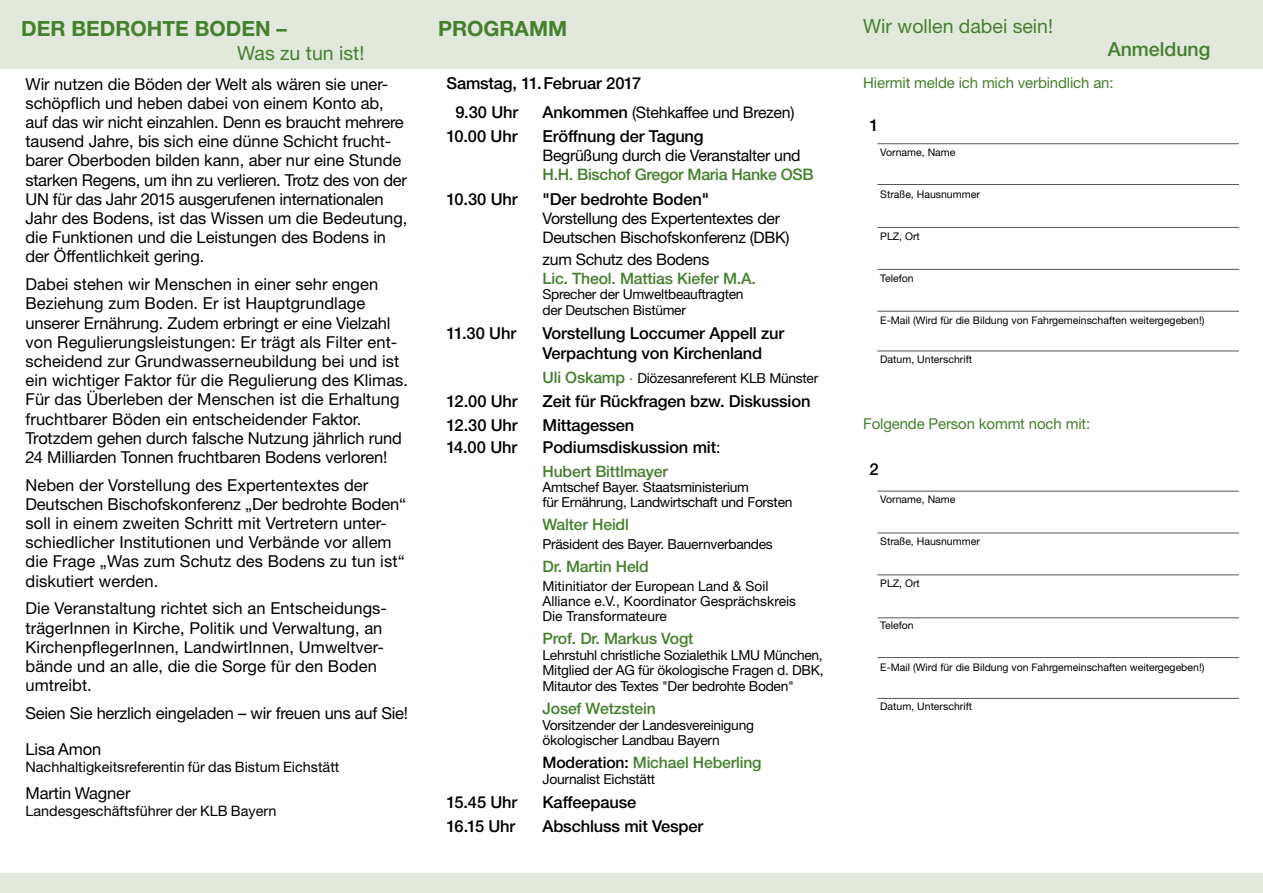
<style>
.page{position:relative;width:1263px;height:893px;background:#fff}
.page>*{position:absolute;margin:0;border:0;box-sizing:border-box;transform-origin:0 0}
.t1{font:700 21px "Helvetica Neue LT";color:#44802d}
.t2{font:19.5px "Helvetica Neue LT";color:#44802d}
.t3{font:500 19.5px "Helvetica Neue LT";color:#44802d}
.t4{font:16.5px/19.2px "Helvetica Neue LT";letter-spacing:-.005em;color:#000}
.t5{font:500 16.5px/28.3px "Helvetica Neue LT";letter-spacing:-.01em;color:#000}
.t6{font:15.9px/19px "Helvetica Neue LT";letter-spacing:-.02em;color:#000}
.t7{font:500 15.9px "Helvetica Neue LT";letter-spacing:-.02em;color:#44802d}
.t8{font:500 15.75px "Helvetica Neue LT";letter-spacing:-.01em;color:#44802d}
.t9{font:15px "Helvetica Neue LT";letter-spacing:-.01em;color:#44802d}
.t10{font:14.4px "Helvetica Neue LT";color:#000}
.t11{font:13.8px/15.8px "Helvetica Neue LT";letter-spacing:-.02em;color:#000}
.t12{font:13.8px/15px "Helvetica Neue LT";color:#000}
.t13{font:10.5px "Helvetica Neue LT";color:#000}
.s1{font-weight:500;font-size:16.5px}
.s2{font-weight:500;font-size:15.75px;color:#44802d}
.s3{font-family:"Rotis Semi Serif Std";font-weight:700;font-size:15.75px;color:#44802d}
.s4{font-weight:400;font-size:15.9px}
.s5{color:#000}
</style>
<div class="page">
<div style="left:0;top:0;width:1263px;height:68px;background:#e2e9dc"></div>
<div style="left:0;top:873px;width:1263px;height:20px;background:#e2e9dc"></div>
<hr style="left:877px;top:143px;width:362px;height:1px;background:#565656">
<hr style="left:877px;top:491px;width:362px;height:1px;background:#565656">
<hr style="left:877px;top:184px;width:362px;height:1px;background:#565656">
<hr style="left:877px;top:533px;width:362px;height:1px;background:#565656">
<hr style="left:877px;top:227px;width:362px;height:1px;background:#565656">
<hr style="left:877px;top:574px;width:362px;height:1px;background:#565656">
<hr style="left:877px;top:269px;width:362px;height:1px;background:#565656">
<hr style="left:877px;top:617px;width:362px;height:1px;background:#565656">
<hr style="left:877px;top:311px;width:362px;height:1px;background:#565656">
<hr style="left:877px;top:657px;width:362px;height:1px;background:#565656">
<hr style="left:877px;top:351px;width:362px;height:1px;background:#565656">
<hr style="left:877px;top:698px;width:362px;height:1px;background:#565656">
<p class="t1" style="left:21px;top:16px;width:267px">DER BEDROHTE BODEN –</p>
<p class="t2" style="left:237px;top:41px;width:129px">Was zu tun ist!</p>
<p class="t4" style="left:26px;top:74px;width:383px">Wir nutzen die Böden der Welt als wären sie uner&shy;schöpflich und heben dabei von einem Konto ab, auf das wir nicht einzahlen. Denn es braucht mehrere tausend Jahre, bis sich eine dünne Schicht frucht&shy;barer Oberboden bilden kann, aber nur eine Stunde starken Regens, um ihn zu verlieren. Trotz des von der UN für das Jahr 2015 ausgerufenen internationalen Jahr des Bodens, ist das Wissen um die Bedeutung, die Funktionen und die Leistungen des Bodens in der Öffentlichkeit gering.</p>
<p class="t4" style="left:26px;top:274px;width:384px">Dabei stehen wir Menschen in einer sehr engen Beziehung zum Boden. Er ist Hauptgrundlage unserer Ernährung. Zudem erbringt er eine Vielzahl von Regulierungsleistungen: Er trägt als Filter ent&shy;scheidend zur Grundwasserneubildung bei und ist ein wichtiger Faktor für die Regulierung des Klimas.<br>Für das Überleben der Menschen ist die Erhaltung fruchtbarer Böden ein entscheidender Faktor.<br>Trotzdem gehen durch falsche Nutzung jährlich rund 24 Milliarden Tonnen fruchtbaren Bodens verloren!</p>
<p class="t4" style="left:26px;top:475px;width:382px">Neben der Vorstellung des Expertentextes der Deutschen Bischofskonferenz „Der bedrohte Boden“ soll in einem zweiten Schritt mit Vertretern unter&shy;schiedlicher Institutionen und Verbände vor allem die Frage „Was zum Schutz des Bodens zu tun ist“ diskutiert werden.</p>
<p class="t4" style="left:26px;top:599px;width:363px">Die Veranstaltung richtet sich an Entscheidungs&shy;trägerInnen in Kirche, Politik und Verwaltung, an KirchenpflegerInnen, LandwirtInnen, Umweltver&shy;bände und an alle, die die Sorge für den Boden umtreibt.</p>
<p class="t4" style="left:26px;top:695px;width:384px;line-height:36.2px">Seien Sie herzlich eingeladen – wir freuen uns auf Sie!<br>Lisa Amon</p>
<p class="t10" style="left:26px;top:758px;width:315px">Nachhaltigkeitsreferentin für das Bistum Eichstätt</p>
<p class="t4" style="left:26px;top:783px;width:106px">Martin Wagner</p>
<p class="t10" style="left:26px;top:802px;width:252px">Landesgeschäftsführer der KLB Bayern</p>
<p class="t1" style="left:438px;top:16px;width:131px">PROGRAMM</p>
<p class="t2" style="left:863px;top:14px;width:191px">Wir wollen dabei sein!</p>
<p class="t3" style="left:1108px;top:38px;width:104px">Anmeldung</p>
<p class="t5" style="left:455px;top:69px;width:187px;text-indent:-9px">Samstag, 11.Februar 2017<br>9.30 Uhr</p>
<p class="t6" style="left:542px;top:102px;width:253px"><span class="s1">Ankommen</span> (Stehkaffee und Brezen)</p>
<p class="t5" style="left:446px;top:122px;width:72px">10.00 Uhr</p>
<p class="t5" style="left:542px;top:122px;width:163px">Eröffnung der Tagung</p>
<p class="t6" style="left:542px;top:146px;width:260px">Begrüßung durch die Veranstalter und</p>
<p class="t7" style="left:542px;top:165px;width:273px">H.H. Bischof Gregor Maria Hanke OSB</p>
<p class="t5" style="left:446px;top:184px;width:73px">10.30 Uhr</p>
<p class="t5" style="left:542px;top:184px;width:168px">"Der bedrohte Boden"</p>
<p class="t6" style="left:542px;top:209px;width:248px">Vorstellung des Expertentextes der<br>Deutschen Bischofskonferenz (DBK)</p>
<p class="t6" style="left:542px;top:250px;width:168px">zum Schutz des Bodens</p>
<p class="t8" style="left:542px;top:269px;width:215px">Lic. Theol. Mattias Kiefer M.A.</p>
<p class="t11" style="left:542px;top:286px;width:203px">Sprecher der Umweltbeauftragten der Deutschen Bistümer</p>
<p class="t5" style="left:446px;top:319px;width:71px">11.30 Uhr</p>
<p class="t5" style="left:542px;top:323px;width:243px;line-height:19.8px">Vorstellung Loccumer Appell zur<br>Verpachtung von Kirchenland</p>
<p class="t11" style="left:542px;top:370px;width:277px"><span class="s2">Uli Oskamp</span> <span class="s3">·</span> Diözesanreferent KLB Münster</p>
<p class="t5" style="left:446px;top:386px;width:73px">12.00 Uhr</p>
<p class="t5" style="left:542px;top:386px;width:269px">Zeit für Rückfragen bzw. Diskussion</p>
<p class="t5" style="left:446px;top:410px;width:73px">12.30 Uhr</p>
<p class="t5" style="left:542px;top:410px;width:93px">Mittagessen</p>
<p class="t5" style="left:446px;top:433px;width:72px">14.00 Uhr</p>
<p class="t5" style="left:542px;top:433px;width:179px">Podiumsdiskussion mit<span class="s4">:</span></p>
<p class="t8" style="left:542px;top:462px;width:127px">Hubert Bittlmayer</p>
<p class="t11" style="left:542px;top:479px;width:251px;line-height:15px">Amtschef Bayer. Staatsministerium<br>für Ernährung, Landwirtschaft und Forsten</p>
<p class="t8" style="left:542px;top:515px;width:88px">Walter Heidl</p>
<p class="t11" style="left:542px;top:536px;width:232px">Präsident des Bayer. Bauernverbandes</p>
<p class="t8" style="left:542px;top:557px;width:108px">Dr. Martin Held</p>
<p class="t12" style="left:542px;top:578px;width:255px">Mitinitiator der European Land &amp; Soil<br>Alliance e.V., Koordinator Gesprächskreis<br>Die Transformateure</p>
<p class="t8" style="left:542px;top:629px;width:152px">Prof. Dr. Markus Vogt</p>
<p class="t11" style="left:542px;top:647px;width:282px;line-height:15.3px;text-align:justify">Lehrstuhl christliche Sozialethik LMU München, Mitglied der AG für ökologische Fragen d. DBK, Mitautor des Textes "Der bedrohte Boden"</p>
<p class="t8" style="left:542px;top:699px;width:115px">Josef Wetzstein</p>
<p class="t11" style="left:542px;top:716px;width:213px">Vorsitzender der Landesvereinigung ökologischer Landbau Bayern</p>
<p class="t8" style="left:542px;top:753px;width:221px"><span class="s5">Moderation:</span> Michael Heberling</p>
<p class="t11" style="left:542px;top:771px;width:114px">Journalist Eichstätt</p>
<p class="t5" style="left:446px;top:788px;width:72px">15.45 Uhr</p>
<p class="t5" style="left:542px;top:788px;width:95px">Kaffeepause</p>
<p class="t5" style="left:446px;top:812px;width:70px">16.15 Uhr</p>
<p class="t5" style="left:542px;top:812px;width:162px">Abschluss mit Vesper</p>
<p class="t9" style="left:863px;top:74px;width:252px">Hiermit melde ich mich verbindlich an:</p>
<p class="t5" style="left:870px;top:111px;width:11px">1</p>
<p class="t13" style="left:880px;top:146px;width:77px">Vorname, Name</p>
<p class="t13" style="left:880px;top:188px;width:101px">Straße, Hausnummer</p>
<p class="t13" style="left:880px;top:230px;width:41px">PLZ, Ort</p>
<p class="t13" style="left:880px;top:272px;width:35px">Telefon</p>
<p class="t13" style="left:880px;top:314px;width:326px">E-Mail (Wird für die Bildung von Fahrgemeinschaften weitergegeben!)</p>
<p class="t13" style="left:880px;top:353px;width:93px">Datum, Unterschrift</p>
<p class="t9" style="left:863px;top:415px;width:228px">Folgende Person kommt noch mit:</p>
<p class="t5" style="left:870px;top:455px;width:11px">2</p>
<p class="t13" style="left:880px;top:493px;width:77px">Vorname, Name</p>
<p class="t13" style="left:880px;top:535px;width:101px">Straße, Hausnummer</p>
<p class="t13" style="left:880px;top:577px;width:41px">PLZ, Ort</p>
<p class="t13" style="left:880px;top:619px;width:35px">Telefon</p>
<p class="t13" style="left:880px;top:661px;width:326px">E-Mail (Wird für die Bildung von Fahrgemeinschaften weitergegeben!)</p>
<p class="t13" style="left:880px;top:700px;width:93px">Datum, Unterschrift</p>
</div>
